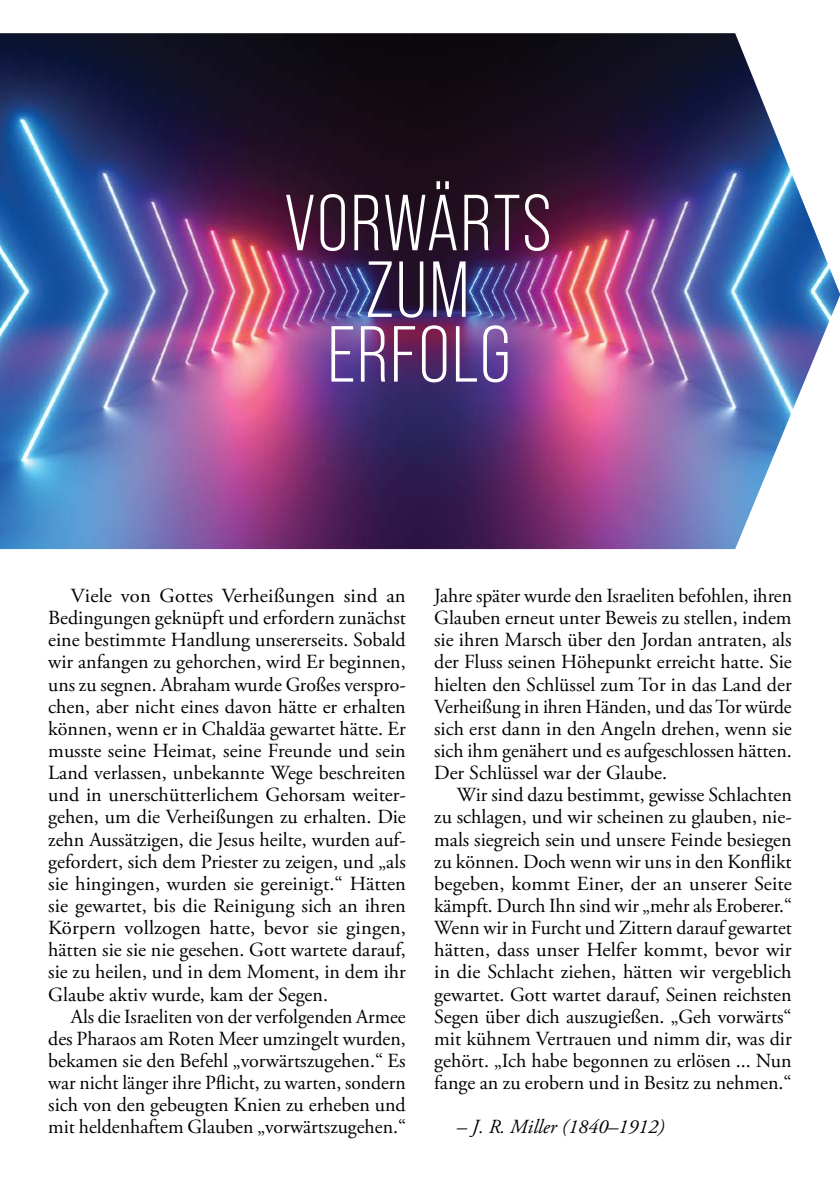
<style>
.page{position:relative;width:840px;height:1191px;background:#fff}
.page>*{position:absolute;margin:0;border:0;box-sizing:border-box;transform-origin:0 0}
.t1{font:79.2px/65.6px "Bebas Neue Pro";letter-spacing:.02em;color:#fff;text-align:center}
.t2{font:20px/22.2px "Adobe Garamond Pro";color:#000;text-align:justify}
.t3{font:italic 20px "Adobe Garamond Pro";color:#000}
</style>
<div class="page">
<img style="left:0;top:33px;width:839px;height:516px">
<h1 class="t1" style="left:284px;top:190px;width:268px">VORWÄRTS<br>ZUM<br>ERFOLG</h1>
<p class="t2" style="left:48px;top:585px;width:359px;text-indent:23px">Viele von Gottes Verheißungen sind an Bedingungen geknüpft und erfordern zunächst eine bestimmte Handlung unsererseits. Sobald wir anfangen zu gehorchen, wird Er beginnen, uns zu segnen. Abraham wurde Großes verspro&shy;chen, aber nicht eines davon hätte er erhalten können, wenn er in Chaldäa gewartet hätte. Er musste seine Heimat, seine Freunde und sein Land verlassen, unbekannte Wege beschreiten und in unerschütterlichem Gehorsam weiter&shy;gehen, um die Verheißungen zu erhalten. Die zehn Aussätzigen, die Jesus heilte, wurden auf&shy;gefordert, sich dem Priester zu zeigen, und „als sie hingingen, wurden sie gereinigt.“ Hätten sie gewartet, bis die Reinigung sich an ihren Körpern vollzogen hatte, bevor sie gingen, hätten sie sie nie gesehen. Gott wartete darauf, sie zu heilen, und in dem Moment, in dem ihr Glaube aktiv wurde, kam der Segen.</p>
<p class="t2" style="left:48px;top:1006px;width:359px;text-indent:23px">Als die Israeliten von der verfolgenden Armee des Pharaos am Roten Meer umzingelt wurden, bekamen sie den Befehl „vorwärtszugehen.“ Es war nicht länger ihre Pflicht, zu warten, sondern sich von den gebeugten Knien zu erheben und mit heldenhaftem Glauben „vorwärtszugehen.“</p>
<p class="t2" style="left:434px;top:585px;width:359px">Jahre später wurde den Israeliten befohlen, ihren Glauben erneut unter Beweis zu stellen, indem sie ihren Marsch über den Jordan antraten, als der Fluss seinen Höhepunkt erreicht hatte. Sie hielten den Schlüssel zum Tor in das Land der Verheißung in ihren Händen, und das Tor würde sich erst dann in den Angeln drehen, wenn sie sich ihm genähert und es aufgeschlossen hätten.<br>Der Schlüssel war der Glaube.</p>
<p class="t2" style="left:434px;top:784px;width:359px;text-indent:23px">Wir sind dazu bestimmt, gewisse Schlachten zu schlagen, und wir scheinen zu glauben, nie&shy;mals siegreich sein und unsere Feinde besiegen zu können. Doch wenn wir uns in den Konflikt begeben, kommt Einer, der an unserer Seite kämpft. Durch Ihn sind wir „mehr als Eroberer.“ Wenn wir in Furcht und Zittern darauf gewartet hätten, dass unser Helfer kommt, bevor wir in die Schlacht ziehen, hätten wir vergeblich gewartet. Gott wartet darauf, Seinen reichsten Segen über dich auszugießen. „Geh vorwärts“ mit kühnem Vertrauen und nimm dir, was dir gehört. „Ich habe begonnen zu erlösen ... Nun fange an zu erobern und in Besitz zu nehmen.“</p>
<p class="t3" style="left:456px;top:1115px;width:209px">– J. R. Miller (1840–1912)</p>
</div>
